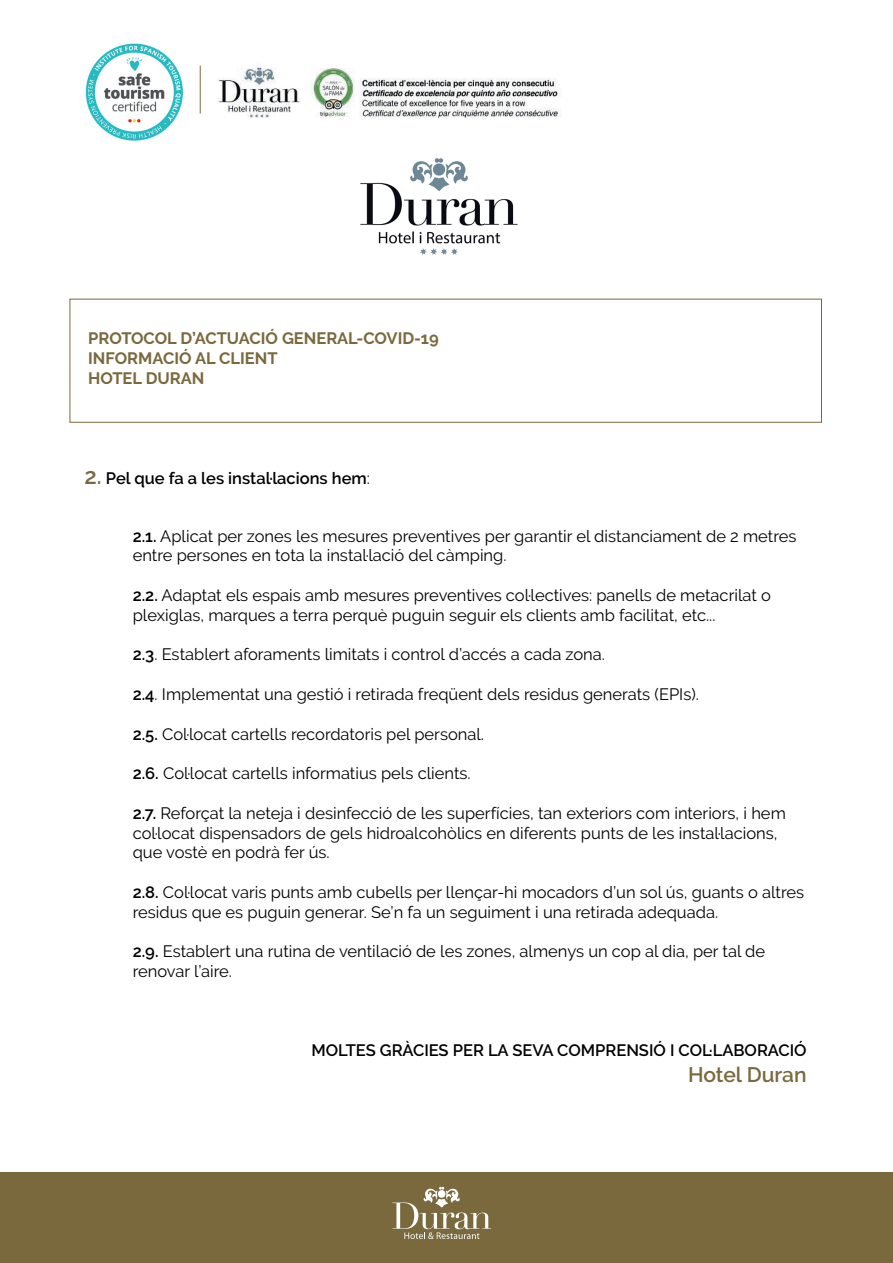
<style>
.page{position:relative;width:893px;height:1263px;background:#fff}
.page>*{position:absolute;margin:0;border:0;box-sizing:border-box;transform-origin:0 0}
.t1{font:600 21px "Raleway";letter-spacing:-.005em;color:#7a693d}
.t2{font:16.5px/19.8px "Raleway";color:#000001}
.t3{font:600 16.5px "Raleway";color:#000001}
.t4{font:700 16.5px/19.8px "Raleway";color:#7a693d}
.s1{font-size:22.5px;color:#7a693d}
.s2{font-weight:400}
.s3{font-weight:600}
</style>
<div class="page">
<div style="left:70px;top:299px;width:752px;height:124px;border:1px solid #7a693d"></div>
<div style="left:0;top:1172px;width:893px;height:91px;background:#7a693d"></div>
<svg style="left:392px;top:1187px;width:99px;height:52px"></svg>
<img style="left:85px;top:43px;width:115px;height:98px">
<img style="left:217px;top:67px;width:344px;height:51px">
<img style="left:360px;top:158px;width:158px;height:97px">
<hr style="left:200px;top:65px;width:1px;height:49px;background:#7a693d">
<p class="t4" style="left:88px;top:329px;width:352px">PROTOCOL D’ACTUACIÓ GENERAL-COVID-19<br>INFORMACIÓ AL CLIENT<br>HOTEL DURAN</p>
<p class="t3" style="left:85px;top:468px;width:287px"><span class="s1">2.</span> Pel que fa a les instal·lacions hem<span class="s2">:</span></p>
<p class="t2" style="left:133px;top:526px;width:665px"><span class="s3">2.1.</span> Aplicat per zones les mesures preventives per garantir el distanciament de 2 metres entre persones en tota la instal·lació del càmping.</p>
<p class="t2" style="left:133px;top:585px;width:640px"><span class="s3">2.2.</span> Adaptat els espais amb mesures preventives col·lectives: panells de metacrilat o plexiglas, marques a terra perquè puguin seguir els clients amb facilitat, etc...</p>
<p class="t2" style="left:133px;top:645px;width:474px"><span class="s3">2.3</span>. Establert aforaments limitats i control d’accés a cada zona.</p>
<p class="t2" style="left:133px;top:684px;width:568px"><span class="s3">2.4</span>. Implementat una gestió i retirada freqüent dels residus generats (EPIs).</p>
<p class="t2" style="left:133px;top:724px;width:353px"><span class="s3">2.5.</span> Col·locat cartells recordatoris pel personal.</p>
<p class="t2" style="left:133px;top:763px;width:339px"><span class="s3">2.6.</span> Col·locat cartells informatius pels clients.</p>
<p class="t2" style="left:133px;top:803px;width:655px"><span class="s3">2.7.</span> Reforçat la neteja i desinfecció de les superfícies, tan exteriors com interiors, i hem col·locat dispensadors de gels hidroalcohòlics en diferents punts de les instal·lacions, que vostè en podrà fer ús.</p>
<p class="t2" style="left:133px;top:882px;width:673px"><span class="s3">2.8.</span> Col·locat varis punts amb cubells per llençar-hi mocadors d’un sol ús, guants o altres residus que es puguin generar. Se’n fa un seguiment i una retirada adequada.</p>
<p class="t2" style="left:133px;top:942px;width:634px"><span class="s3">2.9.</span> Establert una rutina de ventilació de les zones, almenys un cop al dia, per tal de renovar l’aire.</p>
<p class="t3" style="left:311px;top:1041px;width:497px">MOLTES GRÀCIES PER LA SEVA COMPRENSIÓ I COL·LABORACIÓ</p>
<p class="t1" style="left:688px;top:1062px;width:120px">Hotel Duran</p>
</div>
